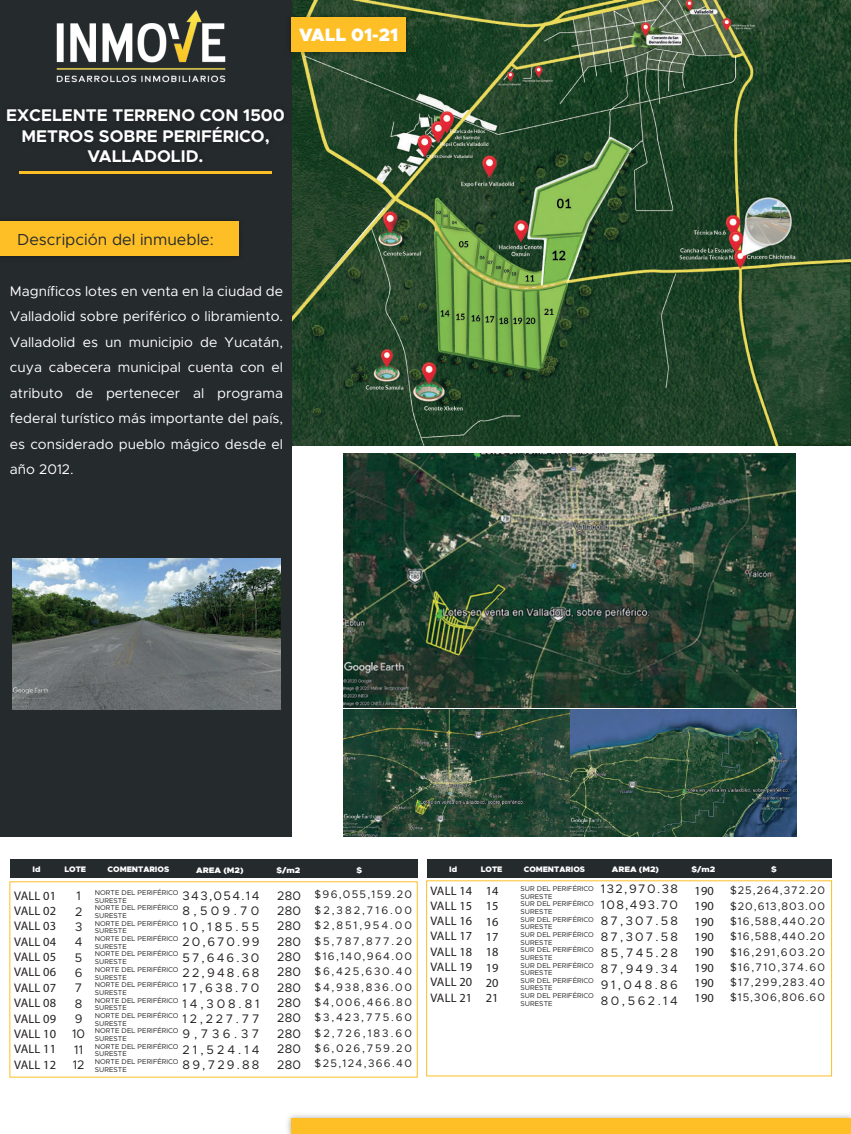
<style>
.page{position:relative;width:851px;height:1134px;background:#fff}
.page>*{position:absolute;margin:0;border:0;box-sizing:border-box;transform-origin:0 0}
.t1{font:900 18px "Metropolis";color:#fff}
.t2{font:700 17px/20.4px "Metropolis";color:#fff;text-align:center}
.t3{font:16px "Metropolis";color:#252a2d}
.t4{font:14px/25.4px "Metropolis";color:#fff;text-align:justify}
.t5{font:12.4px/15.4px "Metropolis";letter-spacing:.175em;color:#231f20;text-align:justify}
.t6{font:12.4px/15.3px "Myriad Pro";letter-spacing:.01em;color:#231f20;text-align:justify}
.t7{font:11px/15.4px "Metropolis";letter-spacing:.12em;color:#231f20;text-align:justify}
.t8{font:900 8px "Metropolis";letter-spacing:-.005em;color:#fff}
.t9{font:900 8px "Metropolis";letter-spacing:-.005em;color:#fff;scale:1.09 1}
.t10{font:7px/7.7px "Metropolis";letter-spacing:.01em;color:#231f20}
</style>
<div class="page">
<img style="left:291px;top:0;width:559px;height:446px">
<div style="left:0;top:0;width:291px;height:836px;background:#252a2d"></div>
<img style="left:56px;top:10px;width:170px;height:73px">
<img style="left:19px;top:98px;width:285px;height:88px">
<img style="left:0;top:221px;width:239px;height:35px">
<div style="left:0;top:222px;width:238px;height:34px;background:#fdbe26"></div>
<img style="left:343px;top:453px;width:451px;height:254px">
<img style="left:343px;top:709px;width:226px;height:127px">
<img style="left:571px;top:709px;width:225px;height:127px">
<img style="left:291px;top:9px;width:123px;height:51px">
<div style="left:291px;top:18px;width:114px;height:34px;background:#fdbe26"></div>
<div style="left:10px;top:859px;width:407px;height:19px;background:#252a2d"></div>
<div style="left:426px;top:859px;width:405px;height:19px;background:#252a2d"></div>
<img style="left:287px;top:1114px;width:563px;height:20px">
<div style="left:291px;top:1118px;width:559px;height:16px;background:#fdbe26"></div>
<img style="left:13px;top:558px;width:267px;height:151px">
<h1 class="t1" style="left:299px;top:24px;width:100px">VALL 01-21</h1>
<h2 class="t2" style="left:6px;top:105px;width:280px">EXCELENTE TERRENO CON 1500<br>METROS SOBRE PERIFÉRICO,<br>VALLADOLID.</h2>
<h3 class="t3" style="left:17px;top:229px;width:198px">Descripción del inmueble:</h3>
<p class="t4" style="left:10px;top:278px;width:275px">Magníficos lotes en venta en la ciudad de Valladolid sobre periférico o libramiento.<br>Valladolid es un municipio de Yucatán, cuya cabecera municipal cuenta con el atributo de pertenecer al programa federal turístico más importante del país, es considerado pueblo mágico desde el año 2012.</p>
<p class="t8" style="left:449px;top:864px;width:9px">Id</p>
<p class="t8" style="left:480px;top:864px;width:23px">LOTE</p>
<p class="t8" style="left:523px;top:864px;width:63px">COMENTARIOS</p>
<p class="t9" style="left:612px;top:864px;width:45px">AREA (M2)</p>
<p class="t9" style="left:691px;top:864px;width:23px">$/m2</p>
<p class="t9" style="left:771px;top:864px;width:7px">$</p>
<h3 class="t6" style="left:694px;top:883px;width:21px">190<br>190<br>190<br>190<br>190<br>190<br>190<br>190</h3>
<p class="t8" style="left:33px;top:864px;width:10px">Id</p>
<p class="t8" style="left:64px;top:864px;width:23px">LOTE</p>
<p class="t8" style="left:107px;top:864px;width:63px">COMENTARIOS</p>
<p class="t9" style="left:196px;top:865px;width:45px">AREA (M2)</p>
<p class="t9" style="left:276px;top:865px;width:23px">$/m2</p>
<p class="t9" style="left:356px;top:865px;width:7px">$</p>
<h3 class="t5" style="left:277px;top:888px;width:25px">280<br>280<br>280<br>280<br>280<br>280<br>280<br>280<br>280<br>280<br>280<br>280</h3>
<p class="t10" style="left:95px;top:889px;width:85px">NORTE DEL PERIFÉRICO<br>SURESTE<br>NORTE DEL PERIFÉRICO<br>SURESTE<br>NORTE DEL PERIFÉRICO<br>SURESTE<br>NORTE DEL PERIFÉRICO<br>SURESTE<br>NORTE DEL PERIFÉRICO<br>SURESTE<br>NORTE DEL PERIFÉRICO<br>SURESTE<br>NORTE DEL PERIFÉRICO<br>SURESTE<br>NORTE DEL PERIFÉRICO<br>SURESTE<br>NORTE DEL PERIFÉRICO<br>SURESTE<br>NORTE DEL PERIFÉRICO<br>SURESTE<br>NORTE DEL PERIFÉRICO<br>SURESTE<br>NORTE DEL PERIFÉRICO<br>SURESTE</p>
<h3 class="t6" style="left:430px;top:883px;width:43px">VALL 14<br>VALL 15<br>VALL 16<br>VALL 17<br>VALL 18<br>VALL 19<br>VALL 20<br>VALL 21</h3>
<h3 class="t6" style="left:485px;top:883px;width:14px">14<br>15<br>16<br>17<br>18<br>19<br>20<br>21</h3>
<h3 class="t5" style="left:601px;top:880px;width:78px;line-height:16px">132,970.38<br>108,493.70<br>87,307.58<br>87,307.58<br>85,745.28<br>87,949.34<br>91,048.86<br>80,562.14</h3>
<h3 class="t7" style="left:730px;top:883px;width:96px">$25,264,372.20 $20,613,803.00 $16,588,440.20 $16,588,440.20 $16,291,603.20 $16,710,374.60 $17,299,283.40 $15,306,806.60</h3>
<p class="t10" style="left:520px;top:885px;width:75px">SUR DEL PERIFÉRICO<br>SURESTE<br>SUR DEL PERIFÉRICO<br>SURESTE<br>SUR DEL PERIFÉRICO<br>SURESTE<br>SUR DEL PERIFÉRICO<br>SURESTE<br>SUR DEL PERIFÉRICO<br>SURESTE<br>SUR DEL PERIFÉRICO<br>SURESTE<br>SUR DEL PERIFÉRICO<br>SURESTE<br>SUR DEL PERIFÉRICO<br>SURESTE</p>
<h3 class="t6" style="left:14px;top:887px;width:43px">VALL 01<br>VALL 02<br>VALL 03<br>VALL 04<br>VALL 05<br>VALL 06<br>VALL 07<br>VALL 08<br>VALL 09<br>VALL 10<br>VALL 11<br>VALL 12</h3>
<h3 class="t5" style="left:72px;top:888px;width:15px;text-align:center">1<br>2<br>3<br>4<br>5<br>6<br>7<br>8<br>9<br>10<br>11<br>12</h3>
<h3 class="t5" style="left:183px;top:888px;width:78px">343,054.14<br>8,509.70<br>10,185.55<br>20,670.99<br>57,646.30<br>22,948.68<br>17,638.70<br>14,308.81<br>12,227.77<br>9,736.37<br>21,524.14<br>89,729.88</h3>
<h3 class="t7" style="left:314px;top:887px;width:99px">$96,055,159.20 $2,382,716.00 $2,851,954.00 $5,787,877.20 $16,140,964.00 $6,425,630.40 $4,938,836.00 $4,006,466.80 $3,423,775.60 $2,726,183.60 $6,026,759.20 $25,124,366.40</h3>
</div>
